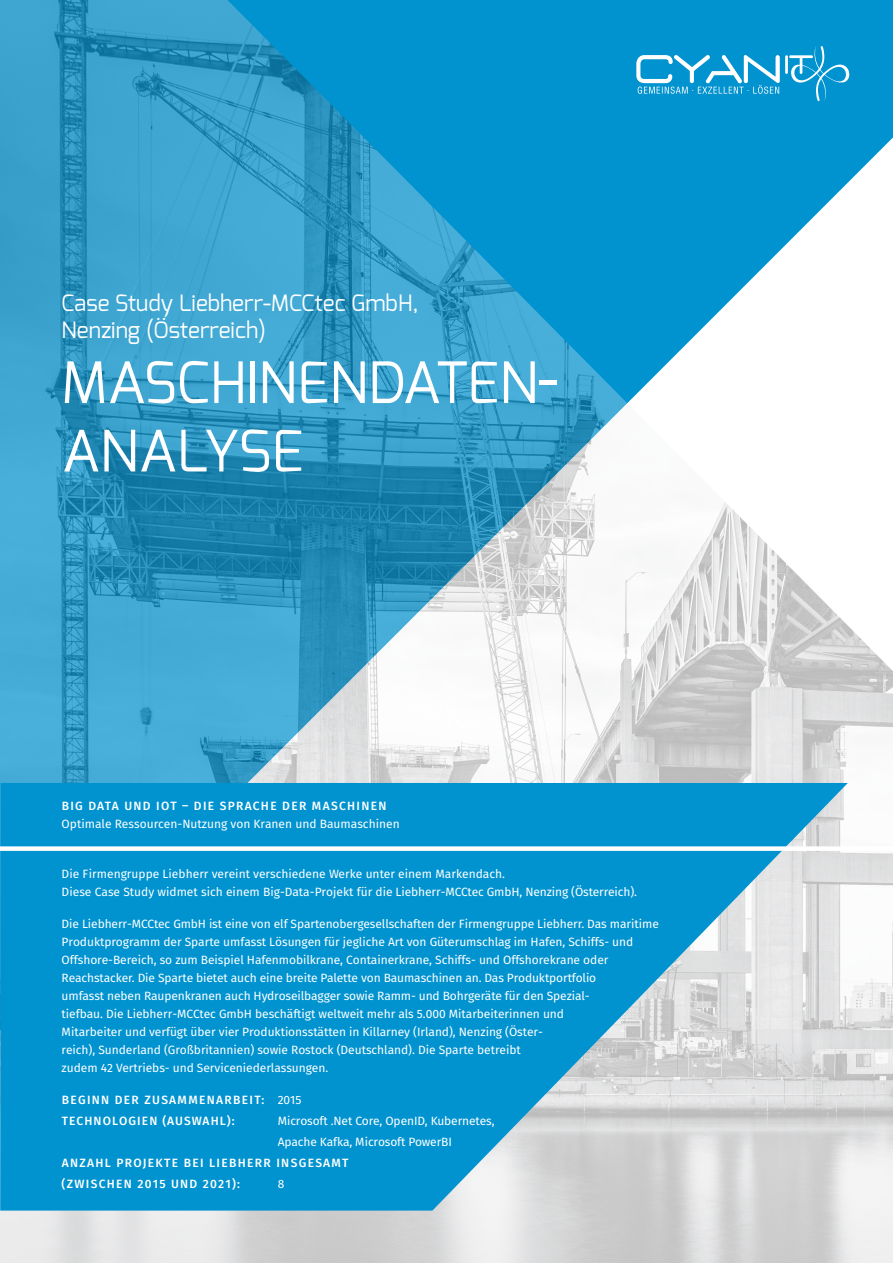
<style>
.page{position:relative;width:893px;height:1263px;background:#fff}
.page>*{position:absolute;margin:0;border:0;box-sizing:border-box;transform-origin:0 0}
.t1{font:57px/68.4px "Exo";color:#fff}
.t2{font:22.5px/27px "Exo";color:#fff}
.t3{font:12px/18px "Fira Sans";letter-spacing:-.005em;color:#fff}
.t4{font:500 12px/21px "Fira Sans";letter-spacing:.11em;color:#fff}
.s1{font-weight:400}
</style>
<div class="page">
<img style="left:0;top:0;width:893px;height:1263px">
<svg style="left:636px;top:46px;width:218px;height:55px;background:#2aa4d7"></svg>
<svg style="left:0;top:783px;width:848px;height:427px;background:#35a4d2"></svg>
<div style="left:0;top:846px;width:893px;height:5px;background:#fff"></div>
<h2 class="t2" style="left:62px;top:289px;width:358px">Case Study Liebherr-MCCtec GmbH,<br>Nenzing (Österreich)</h2>
<h1 class="t1" style="left:62px;top:348px;width:498px">MASCHINENDATEN-<br>ANALYSE</h1>
<p class="t4" style="left:62px;top:795px;width:326px">BIG DATA UND IOT – DIE SPRACHE DER MASCHINEN</p>
<p class="t3" style="left:62px;top:815px;width:340px">Optimale Ressourcen-Nutzung von Kranen und Baumaschinen</p>
<p class="t3" style="left:62px;top:865px;width:577px">Die Firmengruppe Liebherr vereint verschiedene Werke unter einem Markendach.<br>Diese Case Study widmet sich einem Big-Data-Projekt für die Liebherr-MCCtec GmbH, Nenzing (Österreich).</p>
<p class="t3" style="left:62px;top:914px;width:599px">Die Liebherr-MCCtec GmbH ist eine von elf Spartenobergesellschaften der Firmengruppe Liebherr. Das maritime Produktprogramm der Sparte umfasst Lösungen für jegliche Art von Güterumschlag im Hafen, Schiffs- und Offshore-Bereich, so zum Beispiel Hafenmobilkrane, Containerkrane, Schiffs- und Offshorekrane oder Reachstacker. Die Sparte bietet auch eine breite Palette von Baumaschinen an. Das Produktportfolio<br>umfasst neben Raupenkranen auch Hydroseilbagger sowie Ramm- und Bohrgeräte für den Spezial-<br>tiefbau. Die Liebherr-MCCtec GmbH beschäftigt weltweit mehr als 5.000 Mitarbeiterinnen und<br>Mitarbeiter und verfügt über vier Produktionsstätten in Killarney (Irland), Nenzing (Öster-<br>reich), Sunderland (Großbritannien) sowie Rostock (Deutschland). Die Sparte betreibt<br>zudem 42 Vertriebs- und Serviceniederlassungen.</p>
<p class="t4" style="left:62px;top:1089px;width:241px">BEGINN DER ZUSAMMENARBEIT: <span class="s1">2015<br></span>TECHNOLOGIEN (AUSWAHL):</p>
<p class="t3" style="left:278px;top:1110px;width:218px;line-height:21px">Microsoft .Net Core, OpenID, Kubernetes,<br>Apache Kafka, Microsoft PowerBI</p>
<p class="t4" style="left:62px;top:1152px;width:288px">ANZAHL PROJEKTE BEI LIEBHERR INSGESAMT (ZWISCHEN 2015 UND 2021):</p>
<p class="t3" style="left:278px;top:1175px;width:8px">8</p>
</div>
